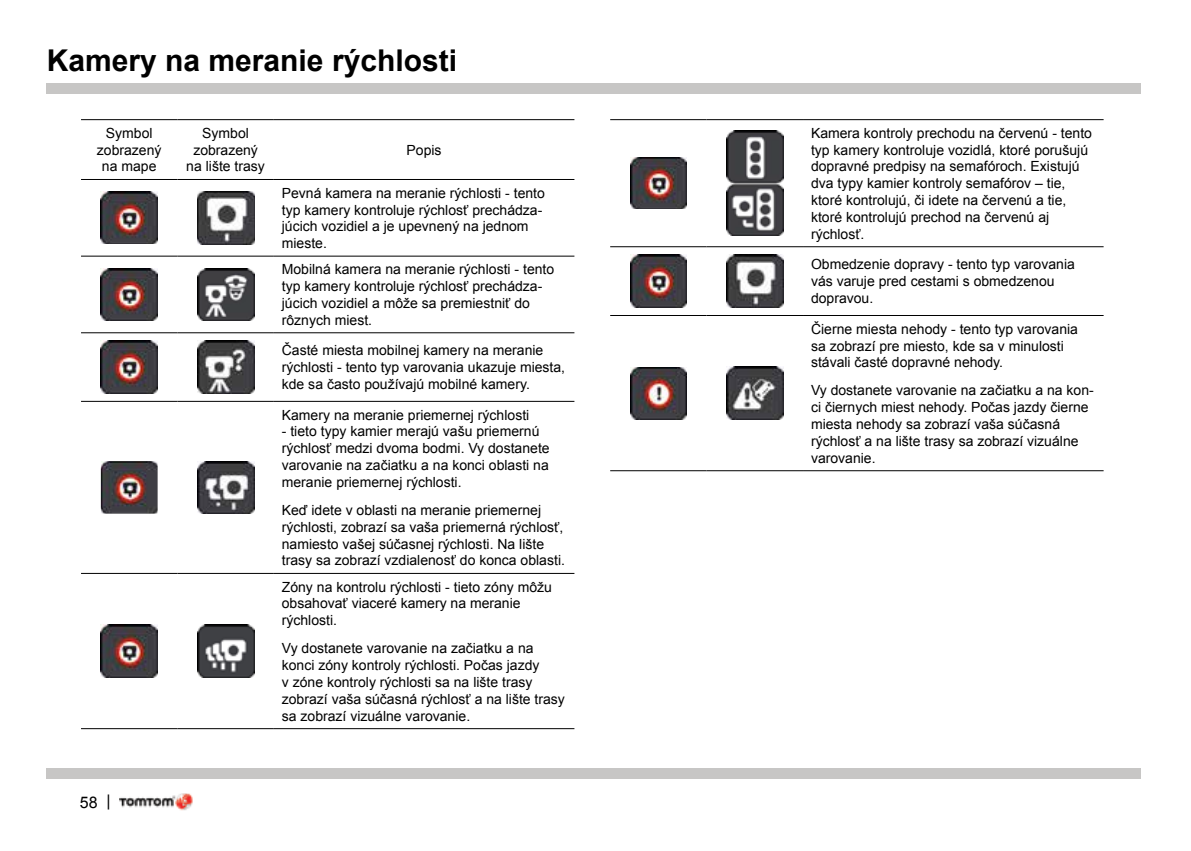
<style>
.page{position:relative;width:1191px;height:851px;background:#fff}
.page>*{position:absolute;margin:0;border:0;box-sizing:border-box;transform-origin:0 0}
.t1{font:700 31px "Arial";color:#010101}
.t2{font:700 30px "Arial";color:#000}
.t3{font:700 19.4px "Arial";color:#010101}
.t4{font:16px "Arial";color:#000}
.t5{font:14px/16.8px "Arial";color:#000}
</style>
<div class="page">
<img style="left:119px;top:793px;width:74px;height:17px">
<div style="left:47px;top:768px;width:1094px;height:11px;background:#c7c6c5"></div>
<div style="left:47px;top:83px;width:1094px;height:10px;background:#c7c6c5"></div>
<hr style="left:610px;top:119px;width:96px;height:1px;background:#000">
<hr style="left:706px;top:119px;width:97px;height:1px;background:#000">
<hr style="left:803px;top:119px;width:300px;height:1px;background:#000">
<hr style="left:610px;top:246px;width:96px;height:1px;background:#000">
<hr style="left:706px;top:246px;width:97px;height:1px;background:#000">
<hr style="left:803px;top:246px;width:300px;height:1px;background:#000">
<hr style="left:610px;top:315px;width:96px;height:1px;background:#000">
<hr style="left:706px;top:315px;width:97px;height:1px;background:#000">
<hr style="left:803px;top:315px;width:300px;height:1px;background:#000">
<hr style="left:610px;top:470px;width:96px;height:1px;background:#000">
<hr style="left:706px;top:470px;width:97px;height:1px;background:#000">
<hr style="left:803px;top:470px;width:300px;height:1px;background:#000">
<img style="left:630px;top:157px;width:57px;height:52px">
<img style="left:726px;top:130px;width:57px;height:106px">
<img style="left:630px;top:255px;width:57px;height:52px">
<img style="left:726px;top:255px;width:57px;height:52px">
<img style="left:630px;top:367px;width:57px;height:52px">
<img style="left:726px;top:367px;width:57px;height:52px">
<hr style="left:81px;top:119px;width:96px;height:1px;background:#000">
<hr style="left:177px;top:119px;width:97px;height:1px;background:#000">
<hr style="left:274px;top:119px;width:300px;height:1px;background:#000">
<hr style="left:81px;top:179px;width:96px;height:1px;background:#000">
<hr style="left:177px;top:179px;width:97px;height:1px;background:#000">
<hr style="left:274px;top:179px;width:300px;height:1px;background:#000">
<hr style="left:81px;top:256px;width:96px;height:1px;background:#000">
<hr style="left:177px;top:256px;width:97px;height:1px;background:#000">
<hr style="left:274px;top:256px;width:300px;height:1px;background:#000">
<hr style="left:81px;top:332px;width:96px;height:1px;background:#000">
<hr style="left:177px;top:332px;width:97px;height:1px;background:#000">
<hr style="left:274px;top:332px;width:300px;height:1px;background:#000">
<hr style="left:81px;top:401px;width:96px;height:1px;background:#000">
<hr style="left:177px;top:401px;width:97px;height:1px;background:#000">
<hr style="left:274px;top:401px;width:300px;height:1px;background:#000">
<hr style="left:81px;top:573px;width:96px;height:1px;background:#000">
<hr style="left:177px;top:573px;width:97px;height:1px;background:#000">
<hr style="left:274px;top:573px;width:300px;height:1px;background:#000">
<hr style="left:81px;top:728px;width:96px;height:1px;background:#000">
<hr style="left:177px;top:728px;width:97px;height:1px;background:#000">
<hr style="left:274px;top:728px;width:300px;height:1px;background:#000">
<img style="left:101px;top:192px;width:57px;height:51px">
<img style="left:197px;top:191px;width:57px;height:53px">
<img style="left:101px;top:268px;width:57px;height:52px">
<img style="left:197px;top:268px;width:57px;height:52px">
<img style="left:101px;top:341px;width:57px;height:52px">
<img style="left:197px;top:341px;width:57px;height:52px">
<img style="left:101px;top:461px;width:57px;height:52px">
<img style="left:197px;top:461px;width:57px;height:52px">
<img style="left:101px;top:624px;width:57px;height:53px">
<img style="left:197px;top:624px;width:57px;height:53px">
<h2 class="t2" style="left:47px;top:41px;width:412px">Kamery na meranie rýchlosti</h2>
<h1 class="t1" style="left:46px;top:41px;width:98px">Obsah</h1>
<p class="t5" style="left:97px;top:125px;width:66px;text-align:center">Symbol zobrazený na mape</p>
<p class="t5" style="left:186px;top:125px;width:80px;text-align:center">Symbol zobrazený na lište trasy</p>
<h3 class="t3" style="left:78px;top:133px;width:142px">Základné údaje</h3>
<p class="t5" style="left:406px;top:141px;width:37px">Popis</p>
<p class="t5" style="left:282px;top:184px;width:264px">Pevná kamera na meranie rýchlosti - tento typ kamery kontroluje rýchlosť prechádza&shy;júcich vozidiel a je upevnený na jednom mieste.</p>
<p class="t5" style="left:282px;top:261px;width:274px">Mobilná kamera na meranie rýchlosti - tento typ kamery kontroluje rýchlosť prechádza&shy;júcich vozidiel a môže sa premiestniť do rôznych miest.</p>
<p class="t5" style="left:282px;top:342px;width:285px">Časté miesta mobilnej kamery na meranie rýchlosti - tento typ varovania ukazuje miesta, kde sa často používajú mobilné kamery.</p>
<p class="t5" style="left:282px;top:406px;width:249px">Kamery na meranie priemernej rýchlosti</p>
<p class="t5" style="left:282px;top:423px;width:269px">- tieto typy kamier merajú vašu priemernú rýchlosť medzi dvoma bodmi. Vy dostanete varovanie na začiatku a na konci oblasti na meranie priemernej rýchlosti.</p>
<p class="t5" style="left:282px;top:501px;width:285px">Keď idete v oblasti na meranie priemernej rýchlosti, zobrazí sa vaša priemerná rýchlosť, namiesto vašej súčasnej rýchlosti. Na lište trasy sa zobrazí vzdialenosť do konca oblasti.</p>
<p class="t5" style="left:282px;top:578px;width:271px">Zóny na kontrolu rýchlosti - tieto zóny môžu obsahovať viaceré kamery na meranie rýchlosti.</p>
<p class="t5" style="left:282px;top:640px;width:285px">Vy dostanete varovanie na začiatku a na konci zóny kontroly rýchlosti. Počas jazdy<br>v zóne kontroly rýchlosti sa na lište trasy zobrazí vaša súčasná rýchlosť a na lište trasy sa zobrazí vizuálne varovanie.</p>
<p class="t4" style="left:80px;top:791px;width:32px">58 |</p>
<p class="t5" style="left:811px;top:125px;width:282px">Kamera kontroly prechodu na červenú - tento typ kamery kontroluje vozidlá, ktoré porušujú dopravné predpisy na semafóroch. Existujú dva typy kamier kontroly semafórov – tie, ktoré kontrolujú, či idete na červenú a tie, ktoré kontrolujú prechod na červenú aj rýchlosť.</p>
<p class="t5" style="left:811px;top:256px;width:265px">Obmedzenie dopravy - tento typ varovania vás varuje pred cestami s obmedzenou dopravou.</p>
<p class="t5" style="left:811px;top:320px;width:268px">Čierne miesta nehody - tento typ varovania sa zobrazí pre miesto, kde sa v minulosti stávali časté dopravné nehody.</p>
<p class="t5" style="left:811px;top:382px;width:284px">Vy dostanete varovanie na začiatku a na kon&shy;ci čiernych miest nehody. Počas jazdy čierne miesta nehody sa zobrazí vaša súčasná rýchlosť a na lište trasy sa zobrazí vizuálne varovanie.</p>
</div>
